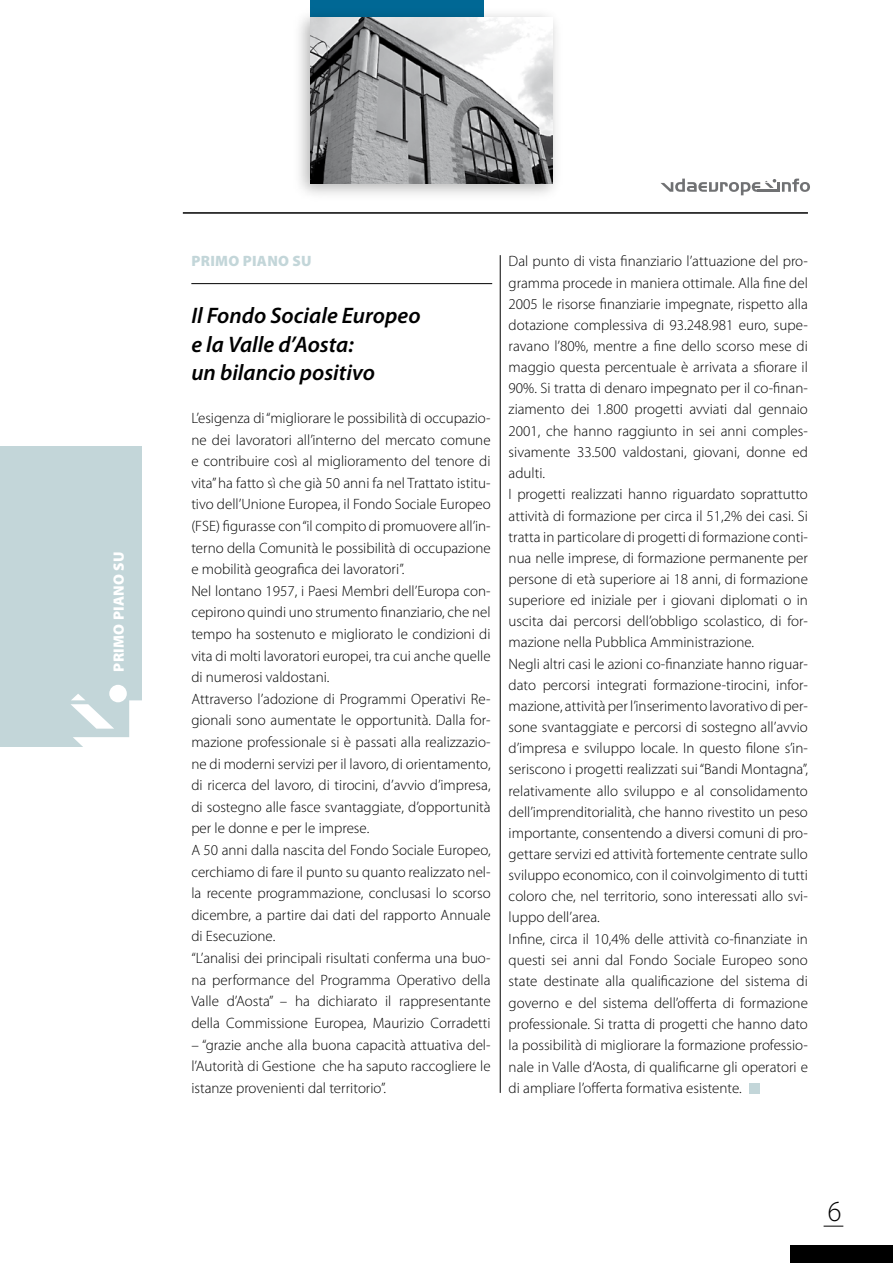
<style>
.page{position:relative;width:893px;height:1263px;background:#fff}
.page>*{position:absolute;margin:0;border:0;box-sizing:border-box;transform-origin:0 0}
.t1{font:300 29.1px "Myriad Pro";color:#000;scale:.96 1}
.t2{font:italic 600 22.5px/28.5px "Myriad Pro";color:#000}
.t3{font:300 15px/21.1px "Myriad Pro";color:#000}
.t4{font:900 15px "Myriad Pro";letter-spacing:.02em;color:#c3d6d9}
.t5{font:900 15px "Myriad Pro";letter-spacing:.02em;color:#fff}
</style>
<div class="page">
<div style="left:0;top:446px;width:142px;height:300px;background:#c3d6d9"></div>
<svg style="left:824px;top:1226px;width:19px;height:1px"></svg>
<div style="left:791px;top:1246px;width:102px;height:17px;background:#000"></div>
<div style="left:109px;top:685px;width:18px;height:17px;background:#fff;border-radius:50%"></div>
<svg style="left:71px;top:694px;width:71px;height:53px"></svg>
<hr style="left:183px;top:212px;width:625px;height:2px;background:#000">
<svg style="left:660px;top:179px;width:150px;height:16px"></svg>
<div style="left:310px;top:0;width:174px;height:17px;background:#006895"></div>
<div style="left:292px;top:7px;width:270px;height:195px;background:#000;opacity:.3"></div>
<img style="left:310px;top:17px;width:243px;height:166px">
<hr style="left:500px;top:255px;width:1px;height:838px;background:#000">
<hr style="left:191px;top:283px;width:301px;height:1px;background:#000">
<div style="left:750px;top:1083px;width:10px;height:11px;background:#c3d6d9"></div>
<p class="t5" style="left:109px;top:672px;width:122px;rotate:-90deg">PRIMO PIANO SU</p>
<p class="t4" style="left:191px;top:251px;width:122px">PRIMO PIANO SU</p>
<h2 class="t2" style="left:191px;top:301px;width:231px">Il Fondo Sociale Europeo e la Valle d’Aosta:<br>un bilancio positivo</h2>
<p class="t3" style="left:191px;top:407px;width:301px;line-height:21.6px">L’esigenza di “migliorare le possibilità di occupazio&shy;ne dei lavoratori all’interno del mercato comune e contribuire così al miglioramento del tenore di vita” ha fatto sì che già 50 anni fa nel Trattato istitu&shy;tivo dell’Unione Europea, il Fondo Sociale Europeo (FSE) figurasse con “il compito di promuovere all’in&shy;terno della Comunità le possibilità di occupazione e mobilità geografica dei lavoratori”.<br>Nel lontano 1957, i Paesi Membri dell’Europa con&shy;cepirono quindi uno strumento finanziario, che nel tempo ha sostenuto e migliorato le condizioni di vita di molti lavoratori europei, tra cui anche quelle di numerosi valdostani.<br>Attraverso l’adozione di Programmi Operativi Re&shy;gionali sono aumentate le opportunità. Dalla for&shy;mazione professionale si è passati alla realizzazio&shy;ne di moderni servizi per il lavoro, di orientamento, di ricerca del lavoro, di tirocini, d’avvio d’impresa, di sostegno alle fasce svantaggiate, d’opportunità per le donne e per le imprese.<br>A 50 anni dalla nascita del Fondo Sociale Europeo, cerchiamo di fare il punto su quanto realizzato nel&shy;la recente programmazione, conclusasi lo scorso dicembre, a partire dai dati del rapporto Annuale di Esecuzione.<br>“L’analisi dei principali risultati conferma una buo&shy;na performance del Programma Operativo della Valle d’Aosta” – ha dichiarato il rappresentante della Commissione Europea, Maurizio Corradetti</p>
<p class="t3" style="left:191px;top:1033px;width:301px;line-height:21.6px;text-align:justify">– “grazie anche alla buona capacità attuativa del&shy;l’Autorità di Gestione che ha saputo raccogliere le istanze provenienti dal territorio”.</p>
<p class="t3" style="left:509px;top:251px;width:301px">Dal punto di vista finanziario l’attuazione del pro&shy;gramma procede in maniera ottimale. Alla fine del 2005 le risorse finanziarie impegnate, rispetto alla dotazione complessiva di 93.248.981 euro, supe&shy;ravano l’80%, mentre a fine dello scorso mese di maggio questa percentuale è arrivata a sfiorare il 90%. Si tratta di denaro impegnato per il co-finan&shy;ziamento dei 1.800 progetti avviati dal gennaio 2001, che hanno raggiunto in sei anni comples&shy;sivamente 33.500 valdostani, giovani, donne ed adulti.<br>I progetti realizzati hanno riguardato soprattutto attività di formazione per circa il 51,2% dei casi. Si tratta in particolare di progetti di formazione conti&shy;nua nelle imprese, di formazione permanente per persone di età superiore ai 18 anni, di formazione superiore ed iniziale per i giovani diplomati o in uscita dai percorsi dell’obbligo scolastico, di for&shy;mazione nella Pubblica Amministrazione.<br>Negli altri casi le azioni co-finanziate hanno riguar&shy;dato percorsi integrati formazione-tirocini, infor&shy;mazione, attività per l’inserimento lavorativo di per&shy;sone svantaggiate e percorsi di sostegno all’avvio d’impresa e sviluppo locale. In questo filone s’in&shy;seriscono i progetti realizzati sui “Bandi Montagna”, relativamente allo sviluppo e al consolidamento dell’imprenditorialità, che hanno rivestito un peso importante, consentendo a diversi comuni di pro&shy;gettare servizi ed attività fortemente centrate sullo sviluppo economico, con il coinvolgimento di tutti coloro che, nel territorio, sono interessati allo svi&shy;luppo dell’area.<br>Infine, circa il 10,4% delle attività co-finanziate in questi sei anni dal Fondo Sociale Europeo sono state destinate alla qualificazione del sistema di governo e del sistema dell’offerta di formazione professionale. Si tratta di progetti che hanno dato la possibilità di migliorare la formazione professio&shy;nale in Valle d‘Aosta, di qualificarne gli operatori e di ampliare l’offerta formativa esistente.</p>
<h1 class="t1" style="left:828px;top:1194px;width:16px">6</h1>
</div>
